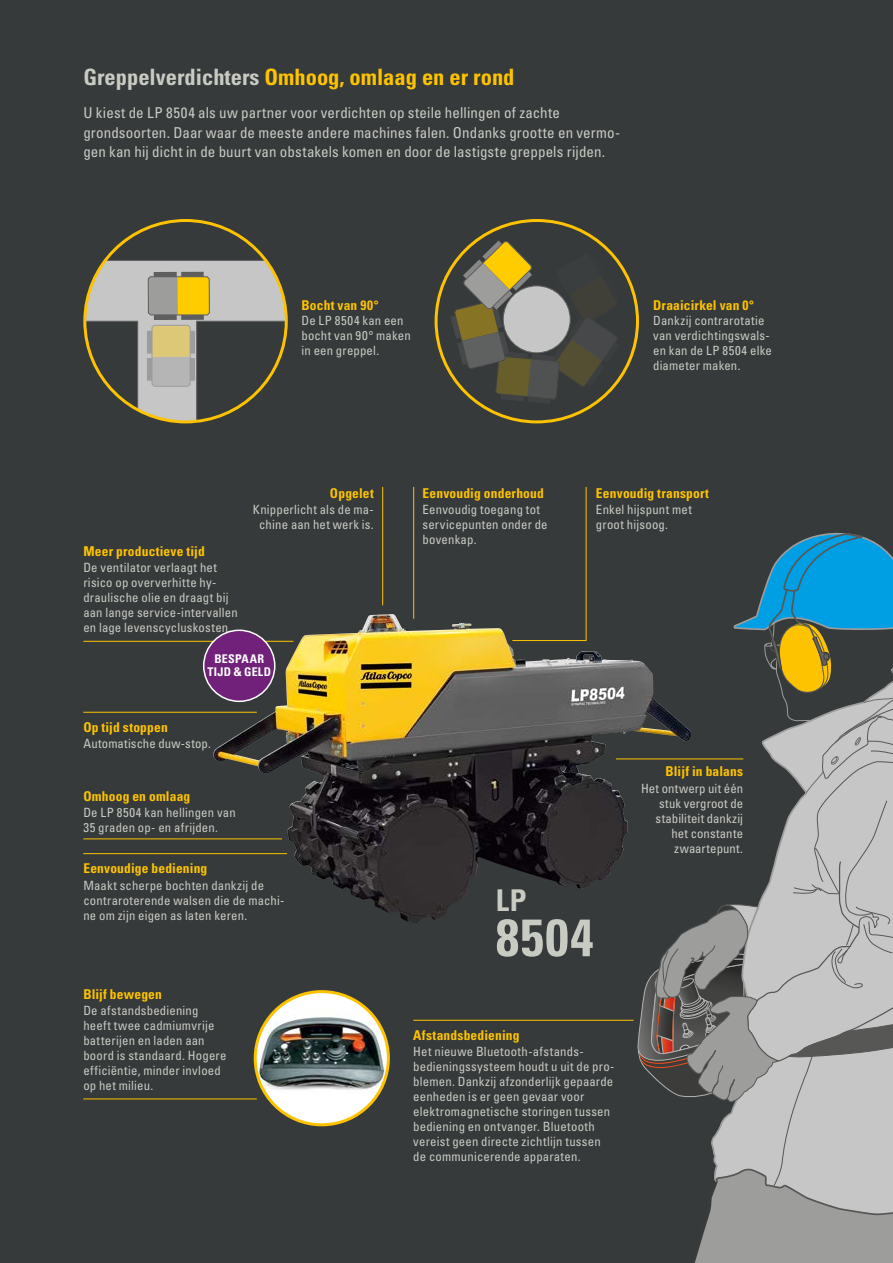
<style>
.page{position:relative;width:893px;height:1263px;background:#373a3b}
.page>*{position:absolute;margin:0;border:0;box-sizing:border-box;transform-origin:0 0}
.t1{font:700 condensed 52.5px "Univers";color:#c8cbc2}
.t2{font:700 condensed 30px "Univers";color:#c8cbc2}
.t3{font:700 condensed 22.5px "Univers";color:#fdc300}
.t4{font:condensed 15px/19.5px "Univers";letter-spacing:.005em;color:#c8cbc2}
.t5{font:700 condensed 13.5px "Univers";letter-spacing:.01em;color:#fdc300}
.t6{font:condensed 12.75px/15px "Univers";letter-spacing:.015em;color:#c8cbc2}
.t7{font:700 condensed 12px/13.5px "Univers";letter-spacing:.025em;color:#fff;text-align:center}
.s1{color:#c8cbc2}
</style>
<div class="page">
<img style="left:213px;top:614px;width:384px;height:309px">
<div style="left:255px;top:992px;width:133px;height:133px;background:#fff;border-radius:50%"></div>
<img style="left:258px;top:1005px;width:126px;height:95px">
<div style="left:254px;top:990px;width:136px;height:136px;border:3px solid #fdc300;border-radius:50%"></div>
<svg style="left:597px;top:532px;width:296px;height:731px"></svg>
<svg style="left:451px;top:241px;width:169px;height:163px"></svg>
<svg style="left:85px;top:260px;width:201px;height:162px"></svg>
<svg style="left:512px;top:487px;width:75px;height:154px"></svg>
<hr style="left:382px;top:487px;width:1px;height:118px;background:#fdc300">
<hr style="left:83px;top:853px;width:204px;height:1px;background:#fdc300">
<hr style="left:83px;top:1098px;width:174px;height:1px;background:#fdc300">
<hr style="left:413px;top:1020px;width:221px;height:1px;background:#fdc300">
<hr style="left:616px;top:758px;width:127px;height:1px;background:#fdc300">
<hr style="left:83px;top:712px;width:174px;height:1px;background:#fdc300">
<hr style="left:83px;top:838px;width:199px;height:1px;background:#fdc300">
<hr style="left:83px;top:641px;width:210px;height:1px;background:#fdc300">
<hr style="left:413px;top:487px;width:1px;height:132px;background:#fdc300">
<div style="left:204px;top:630px;width:71px;height:71px;background:#72217b;border-radius:50%"></div>
<div style="left:203px;top:629px;width:72px;height:73px;border:2px solid #fff;border-radius:50%"></div>
<h3 class="t3" style="left:83px;top:63px;width:433px"><span class="s1">Greppelverdichters</span> Omhoog, omlaag en er rond</h3>
<p class="t4" style="left:83px;top:103px;width:538px">U kiest de LP 8504 als uw partner voor verdichten op steile hellingen of zachte grondsoorten. Daar waar de meeste andere machines falen. Ondanks grootte en vermo&shy;gen kan hij dicht in de buurt van obstakels komen en door de lastigste greppels rijden.</p>
<p class="t5" style="left:301px;top:297px;width:79px">Bocht van 90°</p>
<p class="t6" style="left:301px;top:313px;width:111px">De LP 8504 kan een bocht van 90° maken in een greppel.</p>
<p class="t5" style="left:653px;top:297px;width:103px">Draaicirkel van 0°</p>
<p class="t6" style="left:653px;top:313px;width:120px">Dankzij contrarotatie van verdichtingswals&shy;en kan de LP 8504 elke diameter maken.</p>
<p class="t5" style="left:83px;top:543px;width:123px">Meer productieve tijd</p>
<p class="t6" style="left:83px;top:560px;width:156px">De ventilator verlaagt het risico op oververhitte hy&shy;draulische olie en draagt bij aan lange service-intervallen en lage levenscycluskosten.</p>
<p class="t5" style="left:330px;top:485px;width:45px">Opgelet</p>
<p class="t6" style="left:253px;top:502px;width:123px;text-align:center">Knipperlicht als de ma&shy;chine aan het werk is.</p>
<p class="t7" style="left:207px;top:652px;width:65px">BESPAAR<br>TIJD &amp; GELD</p>
<p class="t5" style="left:83px;top:719px;width:86px">Op tijd stoppen</p>
<p class="t6" style="left:83px;top:736px;width:129px">Automatische duw-stop.</p>
<p class="t5" style="left:83px;top:787px;width:108px">Omhoog en omlaag</p>
<p class="t6" style="left:83px;top:805px;width:154px">De LP 8504 kan hellingen van<br>35 graden op- en afrijden.</p>
<p class="t5" style="left:83px;top:860px;width:126px">Eenvoudige bediening</p>
<p class="t6" style="left:83px;top:877px;width:203px">Maakt scherpe bochten dankzij de contraroterende walsen die de machi&shy;ne om zijn eigen as laten keren.</p>
<p class="t5" style="left:83px;top:986px;width:80px">Blijf bewegen</p>
<p class="t6" style="left:83px;top:1003px;width:145px">De afstandsbediening heeft twee cadmiumvrije batterijen en laden aan boord is standaard. Hogere efficiëntie, minder invloed op het milieu.</p>
<p class="t5" style="left:423px;top:485px;width:123px">Eenvoudig onderhoud</p>
<p class="t6" style="left:423px;top:502px;width:127px">Eenvoudig toegang tot servicepunten onder de bovenkap.</p>
<p class="t5" style="left:596px;top:485px;width:115px">Eenvoudig transport</p>
<p class="t6" style="left:596px;top:502px;width:97px">Enkel hijspunt met groot hijsoog.</p>
<p class="t5" style="left:665px;top:763px;width:79px">Blijf in balans</p>
<p class="t6" style="left:641px;top:780px;width:104px;text-align:right">Het ontwerp uit één stuk vergroot de stabiliteit dankzij het constante zwaartepunt.</p>
<h2 class="t2" style="left:496px;top:882px;width:32px">LP</h2>
<h1 class="t1" style="left:496px;top:905px;width:99px">8504</h1>
<p class="t5" style="left:413px;top:1027px;width:108px">Afstandsbediening</p>
<p class="t6" style="left:413px;top:1044px;width:203px">Het nieuwe Bluetooth-afstands&shy;bedieningssysteem houdt u uit de pro&shy;blemen. Dankzij afzonderlijk gepaarde eenheden is er geen gevaar voor elektromagnetische storingen tussen bediening en ontvanger. Bluetooth vereist geen directe zichtlijn tussen de communicerende apparaten.</p>
</div>
